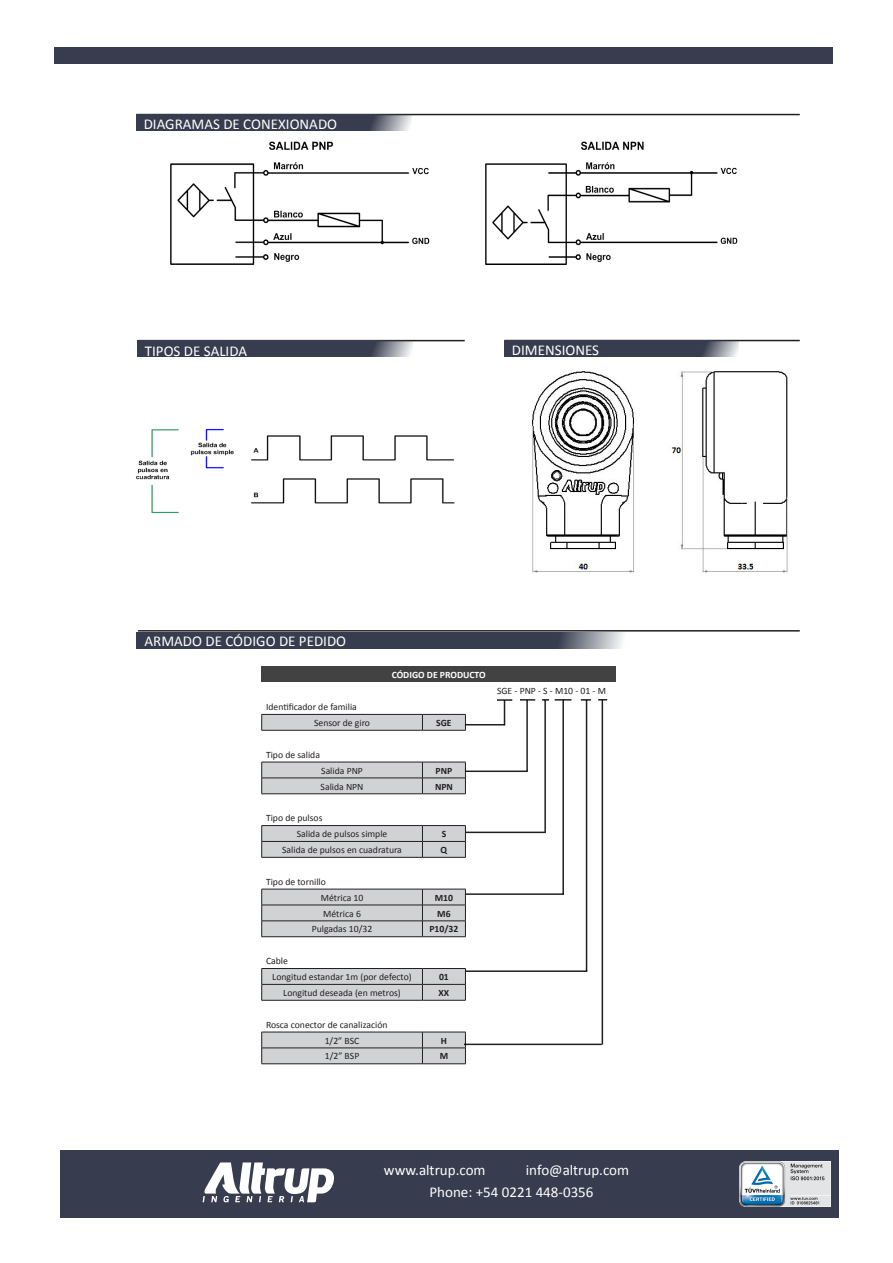
<style>
.page{position:relative;width:893px;height:1263px;background:#fff}
.page>*{position:absolute;margin:0;border:0;box-sizing:border-box;transform-origin:0 0}
.t1{font:15px "Calibri";color:#fff}
.t2{font:9.75px "Calibri";color:#231f20}
.t3{font:700 9.75px "Calibri";color:#231f20}
.t4{font:700 9.75px "Calibri";color:#fff}
</style>
<div class="page">
<div style="left:60px;top:1150px;width:779px;height:68px;background:#373c4e"></div>
<div style="left:54px;top:47px;width:779px;height:16px;background:#373c4e"></div>
<svg style="left:203px;top:1162px;width:131px;height:40px"></svg>
<hr style="left:138px;top:630px;width:662px;height:2px;background:#231f20">
<div style="left:136px;top:632px;width:491px;height:16px;background:#373c4e"></div>
<div style="left:262px;top:666px;width:354px;height:16px;background:#424242"></div>
<div style="left:262px;top:714px;width:160px;height:16px;background:#d1d2d4"></div>
<div style="left:422px;top:714px;width:43px;height:16px;background:#d1d2d4"></div>
<hr style="left:261px;top:714px;width:161px;height:1px;background:#231f20">
<svg style="left:261px;top:714px;width:1px;height:16px"></svg>
<hr style="left:422px;top:714px;width:44px;height:1px;background:#231f20">
<svg style="left:422px;top:714px;width:1px;height:16px"></svg>
<svg style="left:465px;top:714px;width:1px;height:16px"></svg>
<hr style="left:261px;top:730px;width:161px;height:1px;background:#231f20">
<hr style="left:422px;top:730px;width:44px;height:1px;background:#231f20">
<svg style="left:261px;top:762px;width:205px;height:31px;background:#c5c6c8"></svg>
<hr style="left:261px;top:793px;width:161px;height:1px;background:#231f20">
<hr style="left:422px;top:793px;width:44px;height:1px;background:#231f20">
<svg style="left:261px;top:825px;width:205px;height:32px;background:#c2c3c5"></svg>
<hr style="left:261px;top:857px;width:161px;height:1px;background:#231f20">
<hr style="left:422px;top:857px;width:44px;height:1px;background:#231f20">
<svg style="left:261px;top:889px;width:205px;height:47px;background:#c4c5c7"></svg>
<hr style="left:261px;top:936px;width:161px;height:1px;background:#231f20">
<hr style="left:422px;top:936px;width:44px;height:1px;background:#231f20">
<svg style="left:261px;top:968px;width:205px;height:32px;background:#c2c3c4"></svg>
<hr style="left:261px;top:1000px;width:161px;height:1px;background:#231f20">
<hr style="left:422px;top:1000px;width:44px;height:1px;background:#231f20">
<svg style="left:261px;top:1032px;width:205px;height:31px;background:#c5c6c8"></svg>
<hr style="left:261px;top:1063px;width:161px;height:1px;background:#231f20">
<hr style="left:422px;top:1063px;width:44px;height:1px;background:#231f20">
<hr style="left:465px;top:724px;width:40px;height:1px;background:#231f20">
<hr style="left:465px;top:770px;width:63px;height:2px;background:#231f20">
<hr style="left:526px;top:700px;width:2px;height:71px;background:#231f20">
<hr style="left:466px;top:832px;width:80px;height:1px;background:#231f20">
<hr style="left:544px;top:700px;width:2px;height:132px;background:#231f20">
<hr style="left:466px;top:893px;width:98px;height:2px;background:#231f20">
<hr style="left:562px;top:700px;width:2px;height:194px;background:#231f20">
<hr style="left:466px;top:970px;width:121px;height:2px;background:#231f20">
<hr style="left:586px;top:700px;width:1px;height:271px;background:#231f20">
<hr style="left:464px;top:1043px;width:138px;height:2px;background:#231f20">
<hr style="left:602px;top:700px;width:1px;height:344px;background:#231f20">
<svg style="left:497px;top:699px;width:15px;height:26px"></svg>
<svg style="left:520px;top:699px;width:15px;height:2px"></svg>
<svg style="left:555px;top:699px;width:16px;height:2px"></svg>
<svg style="left:542px;top:699px;width:7px;height:2px"></svg>
<svg style="left:581px;top:699px;width:10px;height:2px"></svg>
<hr style="left:138px;top:340px;width:327px;height:1px;background:#231f20">
<div style="left:137px;top:340px;width:276px;height:16px;background:#373c4e"></div>
<hr style="left:505px;top:340px;width:295px;height:1px;background:#231f20">
<div style="left:504px;top:340px;width:235px;height:16px;background:#373c4e"></div>
<img style="left:532px;top:371px;width:256px;height:202px">
<img style="left:136px;top:428px;width:319px;height:86px">
<hr style="left:136px;top:114px;width:664px;height:1px;background:#231f20">
<div style="left:136px;top:114px;width:275px;height:16px;background:#373c4e"></div>
<img style="left:171px;top:141px;width:258px;height:123px">
<img style="left:485px;top:141px;width:252px;height:123px">
<img style="left:740px;top:1161px;width:90px;height:46px">
<p class="t1" style="left:144px;top:115px;width:195px">DIAGRAMAS DE CONEXIONADO</p>
<p class="t1" style="left:145px;top:341px;width:104px">TIPOS DE SALIDA</p>
<p class="t1" style="left:512px;top:341px;width:89px">DIMENSIONES</p>
<p class="t1" style="left:145px;top:631px;width:203px">ARMADO DE CÓDIGO DE PEDIDO</p>
<p class="t4" style="left:392px;top:668px;width:95px">CÓDIGO DE PRODUCTO</p>
<p class="t2" style="left:266px;top:701px;width:92px">Identificador de familia</p>
<p class="t2" style="left:314px;top:716px;width:58px">Sensor de giro</p>
<p class="t3" style="left:436px;top:716px;width:17px">SGE</p>
<p class="t2" style="left:266px;top:748px;width:56px">Tipo de salida</p>
<p class="t2" style="left:321px;top:764px;width:43px">Salida PNP</p>
<p class="t3" style="left:436px;top:764px;width:18px">PNP</p>
<p class="t2" style="left:321px;top:780px;width:44px">Salida NPN</p>
<p class="t3" style="left:435px;top:780px;width:19px">NPN</p>
<p class="t2" style="left:266px;top:812px;width:58px">Tipo de pulsos</p>
<p class="t2" style="left:297px;top:828px;width:92px">Salida de pulsos simple</p>
<p class="t3" style="left:442px;top:828px;width:6px">S</p>
<p class="t2" style="left:282px;top:844px;width:121px">Salida de pulsos en cuadratura</p>
<p class="t3" style="left:441px;top:843px;width:8px">Q</p>
<p class="t2" style="left:266px;top:875px;width:61px">Tipo de tornillo</p>
<p class="t2" style="left:321px;top:891px;width:44px">Métrica 10</p>
<p class="t3" style="left:435px;top:891px;width:20px">M10</p>
<p class="t2" style="left:323px;top:907px;width:39px">Métrica 6</p>
<p class="t3" style="left:437px;top:907px;width:15px">M6</p>
<p class="t2" style="left:312px;top:923px;width:62px">Pulgadas 10/32</p>
<p class="t3" style="left:429px;top:923px;width:30px">P10/32</p>
<p class="t2" style="left:266px;top:955px;width:23px">Cable</p>
<p class="t2" style="left:272px;top:971px;width:141px">Longitud estandar 1m (por defecto)</p>
<p class="t3" style="left:439px;top:970px;width:11px">01</p>
<p class="t2" style="left:283px;top:986px;width:119px">Longitud deseada (en metros)</p>
<p class="t3" style="left:439px;top:986px;width:12px">XX</p>
<p class="t2" style="left:266px;top:1018px;width:123px">Rosca conector de canalización</p>
<p class="t2" style="left:325px;top:1034px;width:36px">1/2” BSC</p>
<p class="t3" style="left:441px;top:1034px;width:8px">H</p>
<p class="t2" style="left:325px;top:1050px;width:36px">1/2” BSP</p>
<p class="t3" style="left:440px;top:1050px;width:10px">M</p>
<p class="t2" style="left:497px;top:684px;width:110px">SGE - PNP - S - M10 - 01 - M</p>
<p class="t1" style="left:384px;top:1161px;width:103px">www.altrup.com</p>
<p class="t1" style="left:526px;top:1161px;width:105px">info@altrup.com</p>
<p class="t1" style="left:429px;top:1183px;width:165px">Phone: +54 0221 448-0356</p>
</div>
